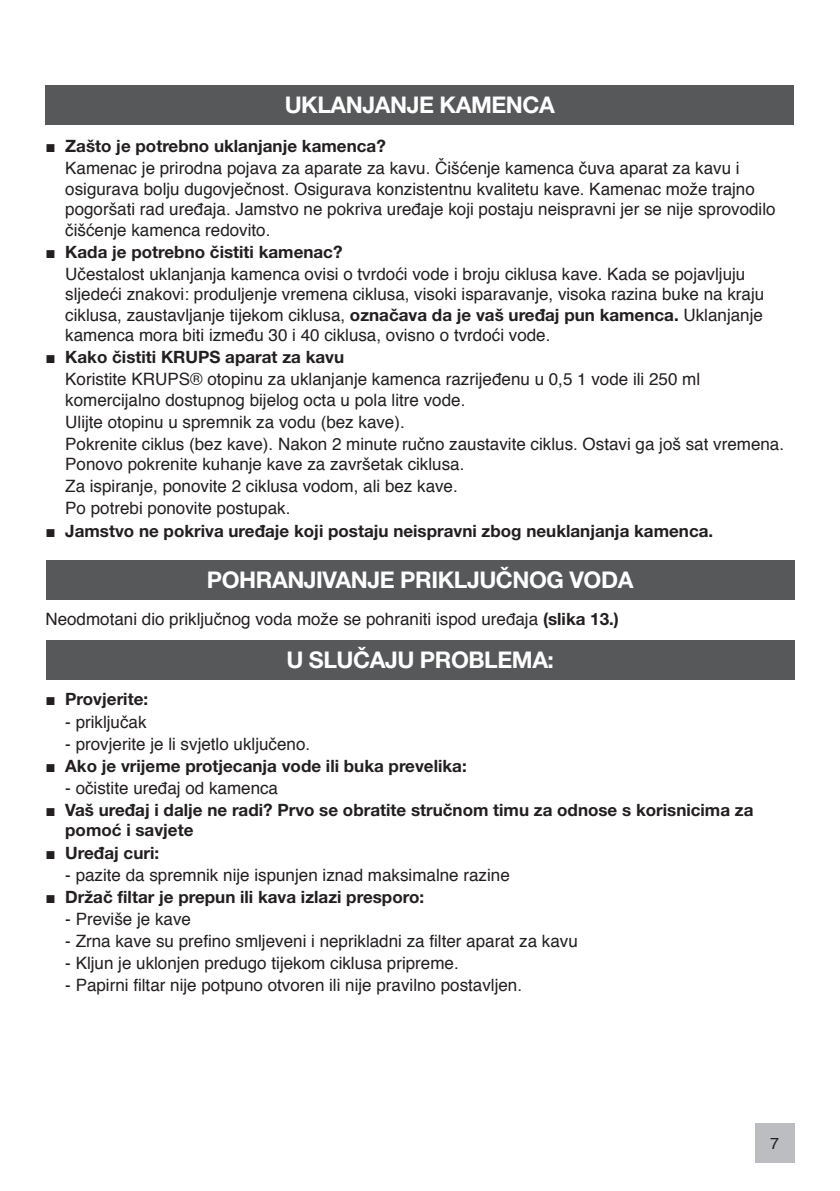
<style>
.page{position:relative;width:840px;height:1191px;background:#fff}
.page>*{position:absolute;margin:0;border:0;box-sizing:border-box;transform-origin:0 0}
.t1{font:700 23px "Helvetica";letter-spacing:-.02em;color:#fff}
.t2{font:17px/22px "Helvetica";color:#231f20}
.t3{font:700 17px/20.4px "Helvetica";color:#231f20}
.t4{font:16px "Helvetica";color:#231f20}
.s1{font-family:"Arial"}
.s2{font-weight:700}
.s3{font-family:"Arial";font-weight:400}
</style>
<div class="page">
<div style="left:754px;top:1123px;width:40px;height:39px;background:#bcbdc0"></div>
<div style="left:46px;top:560px;width:748px;height:40px;background:#57585a"></div>
<div style="left:46px;top:640px;width:748px;height:39px;background:#57585a"></div>
<div style="left:45px;top:85px;width:748px;height:40px;background:#57585a"></div>
<h1 class="t1" style="left:284px;top:91px;width:271px">UKLANJANJE KAMENCA</h1>
<p class="t2" style="left:65px;top:136px;width:675px;text-indent:-20px"><span class="s1">■</span> <span class="s2">Zašto je potrebno uklanjanje kamenca?<br></span>Kamenac je prirodna pojava za aparate za kavu. Čišćenje kamenca čuva aparat za kavu i</p>
<p class="t2" style="left:65px;top:179px;width:711px;line-height:20.4px">osigurava bolju dugovječnost. Osigurava konzistentnu kvalitetu kave. Kamenac može trajno pogoršati rad uređaja. Jamstvo ne pokriva uređaje koji postaju neispravni jer se nije sprovodilo čišćenje kamenca redovito.</p>
<p class="t2" style="left:65px;top:241px;width:681px;text-indent:-20px"><span class="s1">■</span> <span class="s2">Kada je potrebno čistiti kamenac?<br></span>Učestalost uklanjanja kamenca ovisi o tvrdoći vode i broju ciklusa kave. Kada se pojavljuju</p>
<p class="t2" style="left:65px;top:284px;width:700px;line-height:20.4px;text-align:justify">sljedeći znakovi: produljenje vremena ciklusa, visoki isparavanje, visoka razina buke na kraju ciklusa, zaustavljanje tijekom ciklusa, <span class="s2">označava da je vaš uređaj pun kamenca.</span> Uklanjanje kamenca mora biti između 30 i 40 ciklusa, ovisno o tvrdoći vode.</p>
<p class="t2" style="left:65px;top:346px;width:636px;text-indent:-20px"><span class="s1">■</span> <span class="s2">Kako čistiti KRUPS aparat za kavu<br></span>Koristite KRUPS® otopinu za uklanjanje kamenca razrijeđenu u 0,5 1 vode ili 250 ml</p>
<p class="t2" style="left:65px;top:389px;width:720px">komercijalno dostupnog bijelog octa u pola litre vode.<br>Ulijte otopinu u spremnik za vodu (bez kave).<br>Pokrenite ciklus (bez kave). Nakon 2 minute ručno zaustavite ciklus. Ostavi ga još sat vremena.</p>
<p class="t2" style="left:65px;top:453px;width:400px">Ponovo pokrenite kuhanje kave za završetak ciklusa.<br>Za ispiranje, ponovite 2 ciklusa vodom, ali bez kave.<br>Po potrebi ponovite postupak.</p>
<p class="t3" style="left:45px;top:520px;width:669px"><span class="s3">■</span> Jamstvo ne pokriva uređaje koji postaju neispravni zbog neuklanjanja kamenca.</p>
<h1 class="t1" style="left:207px;top:565px;width:428px">POHRANJIVANJE PRIKLJUČNOG VODA</h1>
<p class="t2" style="left:45px;top:609px;width:574px">Neodmotani dio priključnog voda može se pohraniti ispod uređaja <span class="s2">(slika 13.)</span></p>
<h1 class="t1" style="left:286px;top:645px;width:269px">U SLUČAJU PROBLEMA:</h1>
<p class="t3" style="left:45px;top:689px;width:104px"><span class="s3">■</span> Provjerite:</p>
<p class="t2" style="left:65px;top:711px;width:83px">- priključak</p>
<p class="t2" style="left:65px;top:733px;width:246px">- provjerite je li svjetlo uključeno.</p>
<p class="t3" style="left:45px;top:755px;width:422px"><span class="s3">■</span> Ako je vrijeme protjecanja vode ili buka prevelika:</p>
<p class="t2" style="left:65px;top:777px;width:214px">- očistite uređaj od kamenca</p>
<p class="t3" style="left:65px;top:799px;width:689px;text-indent:-20px"><span class="s3">■</span> Vaš uređaj i dalje ne radi? Prvo se obratite stručnom timu za odnose s korisnicima za pomoć i savjete</p>
<p class="t3" style="left:45px;top:842px;width:115px"><span class="s3">■</span> Uređaj curi:</p>
<p class="t2" style="left:65px;top:864px;width:446px">- pazite da spremnik nije ispunjen iznad maksimalne razine</p>
<p class="t3" style="left:45px;top:886px;width:380px"><span class="s3">■</span> Držač filtar je prepun ili kava izlazi presporo:</p>
<p class="t2" style="left:65px;top:908px;width:127px">- Previše je kave</p>
<p class="t2" style="left:65px;top:930px;width:514px">- Zrna kave su prefino smljeveni i neprikladni za filter aparat za kavu</p>
<p class="t2" style="left:65px;top:952px;width:395px">- Kljun je uklonjen predugo tijekom ciklusa pripreme.</p>
<p class="t2" style="left:65px;top:974px;width:458px">- Papirni filtar nije potpuno otvoren ili nije pravilno postavljen.</p>
<p class="t4" style="left:769px;top:1130px;width:10px">7</p>
</div>
